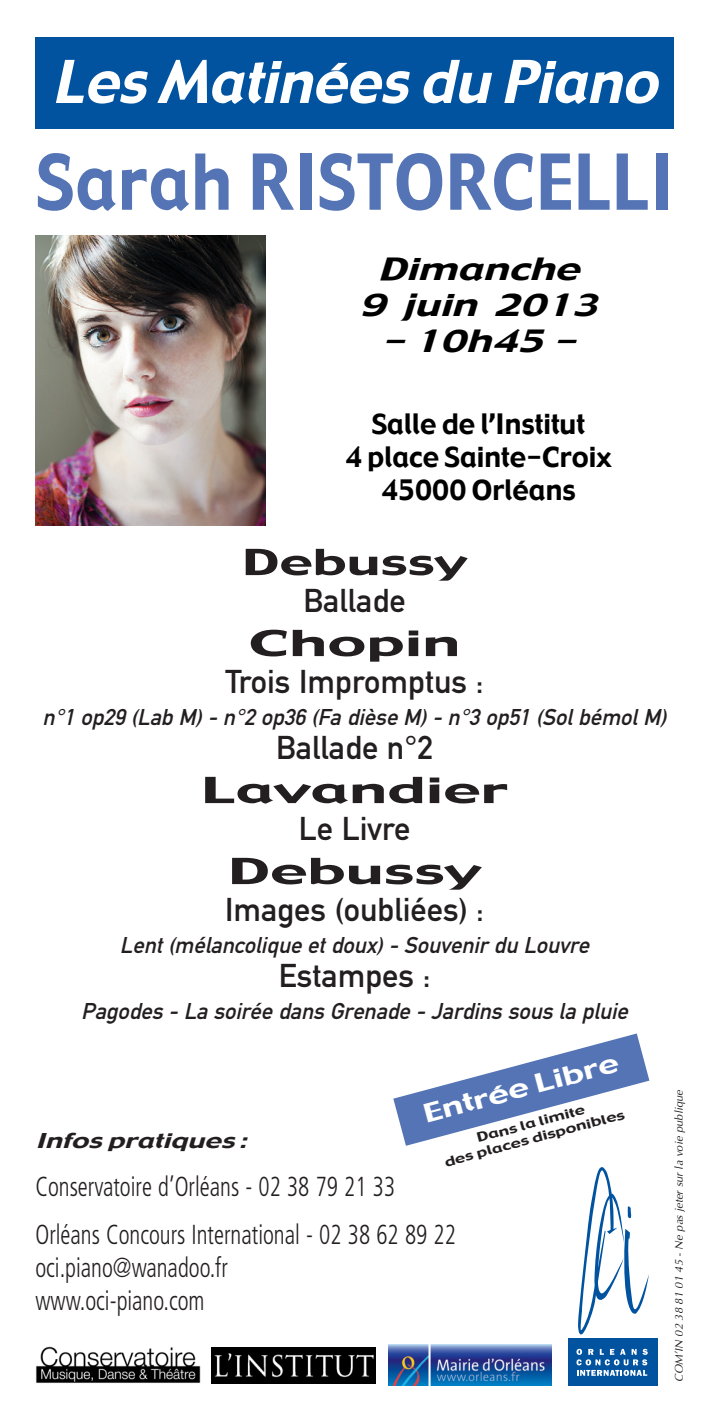
<style>
.page{position:relative;width:708px;height:1415px;background:#fff}
.page>*{position:absolute;margin:0;border:0;box-sizing:border-box;transform-origin:0 0}
.t1{font:75px "Gadget";letter-spacing:.02em;color:#5474b5;scale:.9 1}
.t2{font:italic 57.5px "Gadget";color:#fff}
.t3{font:35px "Gadget";color:#231f20;scale:1.8 1}
.t4{font:35px "Gadget";color:#231f20;scale:1.6 1}
.t5{font:32.5px "DIN Mittelschrift Alternate";color:#231f20}
.t6{font:italic 30px/36px "Gadget";color:#000;text-align:center;scale:1.4 1}
.t7{font:300 condensed 27.5px/48px "Frutiger";color:#231f20;scale:.85 1}
.t8{font:27.5px/33px "Gadget";color:#000;text-align:center}
.t9{font:25px "Gadget";color:#fff;scale:1.4 1}
.t10{font:italic 22.5px "DIN Mittelschrift Alternate";color:#231f20}
.t11{font:italic 20px "Gadget";color:#231f20;scale:1.4 1}
.t12{font:12.5px/15px "Gadget";color:#231f20;text-align:center;scale:1.4 1}
.t13{font:italic 11.25px "Optima";color:#231f20}
</style>
<div class="page">
<svg style="left:578px;top:1167px;width:71px;height:168px"></svg>
<div style="left:568px;top:1338px;width:89px;height:48px;background:#0153a0"></div>
<svg style="left:576px;top:1349px;width:71px;height:27px"></svg>
<svg style="left:393px;top:1033px;width:256px;height:113px"></svg>
<img style="left:388px;top:1345px;width:163px;height:40px">
<img style="left:36px;top:1346px;width:165px;height:37px">
<img style="left:212px;top:1348px;width:164px;height:35px">
<div style="left:35px;top:37px;width:638px;height:92px;background:#0153a0"></div>
<img style="left:35px;top:236px;width:231px;height:290px">
<h2 class="t2" style="left:52px;top:46px;width:621px">LesMatinéesdu Piano</h2>
<h1 class="t1" style="left:36px;top:135px;width:709px">Sarah RISTORCELLI</h1>
<h3 class="t6" style="left:359px;top:251px;width:180px">Dimanche<br>9 juin 2013</h3>
<h3 class="t6" style="left:380px;top:323px;width:149px">- 10h45 -</h3>
<p class="t8" style="left:345px;top:407px;width:268px">Salle de l’Institut<br>4 place Sainte-Croix<br>45000 Orléans</p>
<h3 class="t4" style="left:242px;top:540px;width:142px">Debussy</h3>
<h3 class="t5" style="left:303px;top:589px;width:104px">Ballade</h3>
<h3 class="t3" style="left:248px;top:621px;width:119px">Chopin</h3>
<h3 class="t5" style="left:225px;top:670px;width:259px">Trois Impromptus :</h3>
<p class="t10" style="left:43px;top:709px;width:629px">n°1 op29 (Lab M) - n°2 op36 (Fa dièse M) - n°3 op51 (Sol bémol M)</p>
<h3 class="t5" style="left:276px;top:736px;width:158px">Ballade n°2</h3>
<h3 class="t3" style="left:201px;top:768px;width:172px">Lavandier</h3>
<h3 class="t5" style="left:299px;top:817px;width:113px">Le Livre</h3>
<h3 class="t3" style="left:228px;top:849px;width:142px">Debussy</h3>
<h3 class="t5" style="left:225px;top:898px;width:260px">Images (oubliées) :</h3>
<p class="t10" style="left:120px;top:937px;width:475px">Lent (mélancolique et doux) - Souvenir du Louvre</p>
<h3 class="t5" style="left:278px;top:964px;width:153px">Estampes :</h3>
<p class="t10" style="left:81px;top:1003px;width:552px">Pagodes - La soirée dans Grenade - Jardins sous la pluie</p>
<p class="t9" style="left:420px;top:1099px;width:145px;rotate:-15deg">Entrée Libre</p>
<p class="t13" style="left:674px;top:1382px;width:294px;rotate:-90deg">COM’IN 02 38 81 01 45 - Ne pas jeter sur la voie publique</p>
<p class="t12" style="left:439px;top:1140px;width:134px;rotate:-15deg">Dans la limite<br>des places disponibles</p>
<p class="t11" style="left:35px;top:1128px;width:156px">Infospratiques:</p>
<p class="t7" style="left:35px;top:1165px;width:496px">Conservatoire d’Orléans - 02 38 79 21 33<br>Orléans Concours International - 02 38 62 89 22</p>
<p class="t7" style="left:35px;top:1253px;width:228px;line-height:33px">oci.piano@wanadoo.fr www.oci-piano.com</p>
</div>
